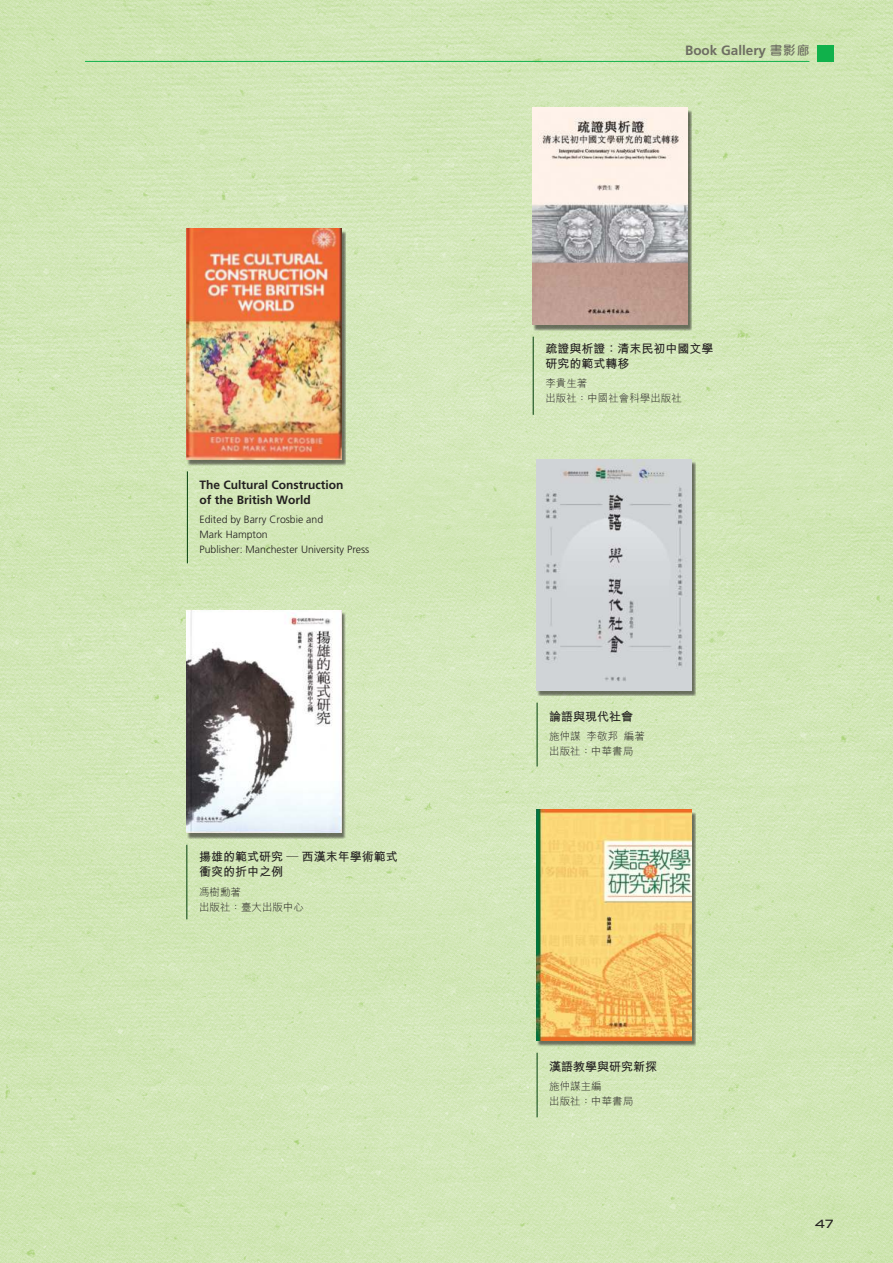
<style>
.page{position:relative;width:893px;height:1263px;background:#fff}
.page>*{position:absolute;margin:0;border:0;box-sizing:border-box;transform-origin:0 0}
.t1{font:15px "Sweet Sans Pro";color:#221f1f}
.t2{font:700 13.5px "Frutiger";color:#6d6d62}
.t3{font:700 12px/15px "M Hei HK";color:#221f1f}
.t4{font:700 12px/15px "Frutiger";color:#221f1f}
.t5{font:300 10.5px/15px "Frutiger";color:#221f1f}
.t6{font:300 10.5px/15px "M Hei HK";color:#221f1f}
.s1{font-family:"M Elle HK";font-weight:500;font-size:12.75px}
</style>
<div class="page">
<img style="left:0;top:0;width:893px;height:1263px">
<hr style="left:533px;top:337px;width:1px;height:78px;background:#003e0a">
<div style="left:533px;top:110px;width:159px;height:220px;background:#221f1f;opacity:.6"></div>
<img style="left:533px;top:108px;width:154px;height:216px">
<hr style="left:187px;top:471px;width:1px;height:92px;background:#003e0a">
<div style="left:187px;top:231px;width:159px;height:234px;background:#221f1f;opacity:.6"></div>
<img style="left:187px;top:229px;width:155px;height:230px">
<hr style="left:187px;top:845px;width:1px;height:74px;background:#003e0a">
<div style="left:187px;top:612px;width:159px;height:227px;background:#221f1f;opacity:.6"></div>
<img style="left:186px;top:610px;width:155px;height:222px">
<hr style="left:537px;top:1053px;width:1px;height:64px;background:#003e0a">
<div style="left:537px;top:812px;width:159px;height:234px;background:#221f1f;opacity:.6"></div>
<img style="left:536px;top:809px;width:155px;height:231px">
<hr style="left:537px;top:703px;width:1px;height:63px;background:#003e0a">
<div style="left:537px;top:461px;width:159px;height:235px;background:#221f1f;opacity:.6"></div>
<img style="left:536px;top:459px;width:155px;height:231px">
<div style="left:817px;top:46px;width:16px;height:16px;background:#10b14b"></div>
<hr style="left:85px;top:61px;width:724px;height:1px;background:#10b14b">
<p class="t4" style="left:200px;top:478px;width:146px">The Cultural Construction of the British World</p>
<p class="t5" style="left:200px;top:512px;width:171px">Edited by Barry Crosbie and<br>Mark Hampton<br>Publisher: Manchester University Press</p>
<p class="t3" style="left:199px;top:848px;width:200px">揚雄的範式研究 ─ 西漢末年學術範式衝突的折中之例</p>
<p class="t6" style="left:199px;top:884px;width:106px">馮樹勳著<br>出版社：臺大出版中心</p>
<p class="t2" style="left:685px;top:45px;width:126px">Book Gallery <span class="s1">書影廊</span></p>
<p class="t3" style="left:545px;top:340px;width:169px">疏證與析證：清末民初中國文學研究的範式轉移</p>
<p class="t6" style="left:545px;top:376px;width:138px">李貴生著<br>出版社：中國社會科學出版社</p>
<p class="t3" style="left:549px;top:708px;width:85px">論語與現代社會</p>
<p class="t6" style="left:549px;top:728px;width:97px">施仲謀 李敬邦 編著出版社：中華書局</p>
<p class="t3" style="left:549px;top:1058px;width:109px">漢語教學與研究新探</p>
<p class="t6" style="left:549px;top:1078px;width:85px">施仲謀主編<br>出版社：中華書局</p>
<h1 class="t1" style="left:815px;top:1214px;width:21px">47</h1>
</div>
